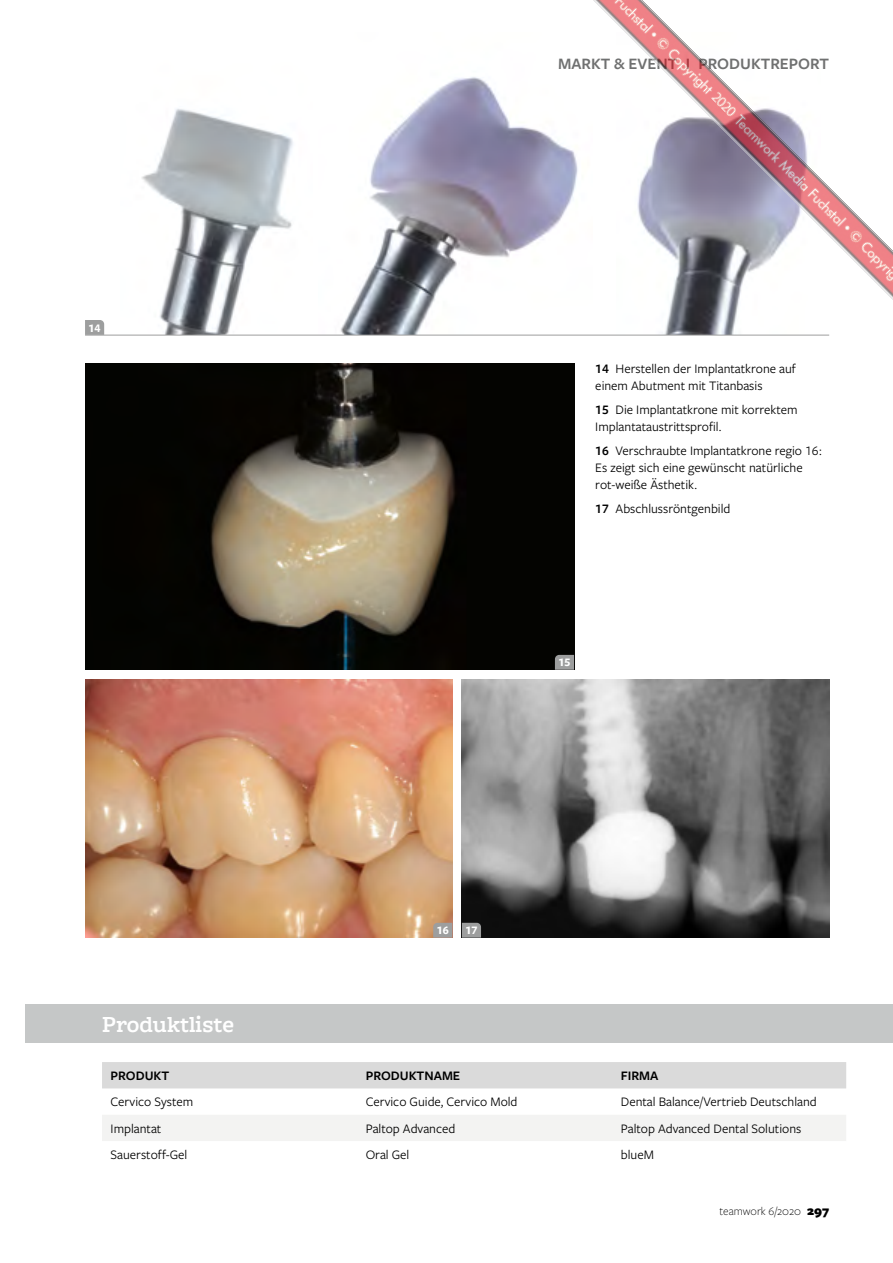
<style>
.page{position:relative;width:893px;height:1263px;background:#fff}
.page>*{position:absolute;margin:0;border:0;box-sizing:border-box;transform-origin:0 0}
.t1{font:600 24px "Freight Macro Pro";color:#fff}
.t2{font:600 16.5px "Freight Sans Pro";color:#6f7070}
.t3{font:13.5px/17.2px "Freight Sans Pro";color:#000}
.t4{font:600 13.5px "Freight Sans Pro";color:#000}
.t5{font:300 12px "Freight Sans Pro";color:#000}
.t6{font:700 12px "Freight Sans Pro";color:#fff}
.s1{font-weight:600}
.s2{font-weight:900;font-size:13.5px}
</style>
<div class="page">
<div style="left:26px;top:1005px;width:867px;height:38px;background:#c5c7c7"></div>
<svg style="left:102px;top:1088px;width:744px;height:1px"></svg>
<div style="left:102px;top:1062px;width:744px;height:26px;background:#dadada"></div>
<div style="left:102px;top:1115px;width:744px;height:26px;background:#f3f3f2"></div>
<img style="left:121px;top:108px;width:192px;height:227px">
<img style="left:319px;top:77px;width:216px;height:258px">
<img style="left:85px;top:679px;width:367px;height:259px">
<img style="left:85px;top:364px;width:489px;height:306px">
<img style="left:462px;top:679px;width:367px;height:259px">
<svg style="left:85px;top:320px;width:19px;height:15px"></svg>
<svg style="left:555px;top:655px;width:19px;height:15px"></svg>
<svg style="left:433px;top:923px;width:19px;height:15px"></svg>
<svg style="left:462px;top:923px;width:19px;height:15px"></svg>
<hr style="left:85px;top:335px;width:744px;height:1px;background:#9d9e9e">
<img style="left:535px;top:0;width:358px;height:336px">
<p class="t6" style="left:89px;top:319px;width:13px">14</p>
<p class="t2" style="left:558px;top:52px;width:272px">MARKT &amp; EVENT I PRODUKTREPORT</p>
<p class="t3" style="left:595px;top:359px;width:202px"><span class="s1">14</span> Herstellen der Implantatkrone auf einem Abutment mit Titanbasis</p>
<p class="t3" style="left:595px;top:400px;width:204px"><span class="s1">15</span> Die Implantatkrone mit korrektem<br>Implantataustrittsprofil.</p>
<p class="t3" style="left:595px;top:441px;width:228px"><span class="s1">16</span> Verschraubte Implantatkrone regio 16:<br>Es zeigt sich eine gewünscht natürliche rot-weiße Ästhetik.</p>
<p class="t3" style="left:595px;top:499px;width:137px"><span class="s1">17</span> Abschlussröntgenbild</p>
<p class="t6" style="left:558px;top:654px;width:13px">15</p>
<p class="t6" style="left:437px;top:922px;width:13px">16</p>
<p class="t6" style="left:465px;top:922px;width:13px">17</p>
<h1 class="t1" style="left:102px;top:1007px;width:134px">Produktliste</h1>
<p class="t4" style="left:111px;top:1066px;width:60px">PRODUKT</p>
<p class="t4" style="left:366px;top:1066px;width:96px">PRODUKTNAME</p>
<p class="t4" style="left:621px;top:1066px;width:39px">FIRMA</p>
<p class="t3" style="left:111px;top:1093px;width:84px">Cervico System</p>
<p class="t3" style="left:366px;top:1093px;width:153px">Cervico Guide, Cervico Mold</p>
<p class="t3" style="left:621px;top:1093px;width:197px">Dental Balance/Vertrieb Deutschland</p>
<p class="t3" style="left:111px;top:1119px;width:52px">Implantat</p>
<p class="t3" style="left:366px;top:1119px;width:91px">Paltop Advanced</p>
<p class="t3" style="left:621px;top:1119px;width:182px">Paltop Advanced Dental Solutions</p>
<p class="t3" style="left:111px;top:1145px;width:78px">Sauerstoff-Gel</p>
<p class="t3" style="left:366px;top:1145px;width:45px">Oral Gel</p>
<p class="t3" style="left:621px;top:1145px;width:35px">blueM</p>
<p class="t5" style="left:719px;top:1203px;width:111px">teamwork 6/2020 <span class="s2">297</span></p>
</div>
